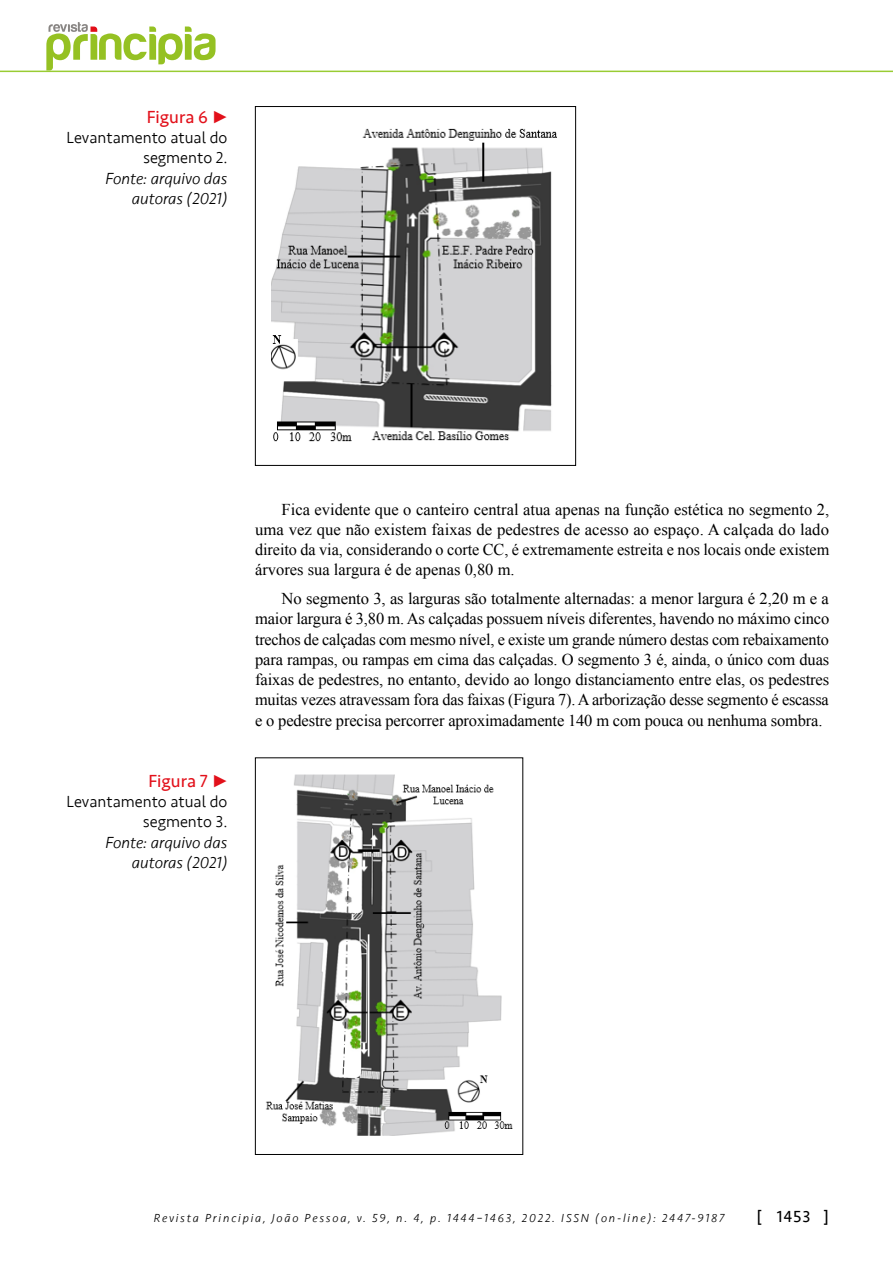
<style>
.page{position:relative;width:893px;height:1263px;background:#fff}
.page>*{position:absolute;margin:0;border:0;box-sizing:border-box;transform-origin:0 0}
.t1{font:18px "Seravek";color:#e2101a}
.t2{font:16.5px/20.2px "Times New Roman";letter-spacing:-.01em;color:#000;text-align:justify}
.t3{font:300 16.5px/20.2px "Seravek";color:#000;text-align:right}
.t4{font:italic 300 16.5px/20.2px "Seravek";color:#000;text-align:right}
.t5{font:16.5px "Seravek";color:#000}
.t6{font:italic 300 12px "Seravek";letter-spacing:.15em;color:#000}
</style>
<div class="page">
<hr style="left:0;top:71px;width:893px;height:1px;background:#9c3">
<img style="left:272px;top:128px;width:285px;height:314px">
<div style="left:255px;top:106px;width:321px;height:360px;border:1px solid #000"></div>
<img style="left:266px;top:774px;width:247px;height:362px">
<div style="left:255px;top:758px;width:268px;height:397px;border:1px solid #000"></div>
<svg style="left:46px;top:22px;width:170px;height:49px"></svg>
<p class="t1" style="left:147px;top:103px;width:82px">Figura 6 •</p>
<p class="t3" style="left:67px;top:128px;width:162px">Levantamento atual do segmento 2.</p>
<p class="t4" style="left:105px;top:168px;width:124px">Fonte: arquivo das autoras (2021)</p>
<p class="t1" style="left:148px;top:767px;width:81px">Figura 7 •</p>
<p class="t3" style="left:67px;top:792px;width:162px">Levantamento atual do segmento 3.</p>
<p class="t4" style="left:105px;top:832px;width:124px">Fonte: arquivo das autoras (2021)</p>
<p class="t2" style="left:255px;top:499px;width:576px;text-indent:26px">Fica evidente que o canteiro central atua apenas na função estética no segmento 2, uma vez que não existem faixas de pedestres de acesso ao espaço. A calçada do lado direito da via, considerando o corte CC, é extremamente estreita e nos locais onde existem árvores sua largura é de apenas 0,80 m.</p>
<p class="t2" style="left:255px;top:588px;width:576px;text-indent:26px">No segmento 3, as larguras são totalmente alternadas: a menor largura é 2,20 m e a maior largura é 3,80 m. As calçadas possuem níveis diferentes, havendo no máximo cinco trechos de calçadas com mesmo nível, e existe um grande número destas com rebaixamento para rampas, ou rampas em cima das calçadas. O segmento 3 é, ainda, o único com duas faixas de pedestres, no entanto, devido ao longo distanciamento entre elas, os pedestres muitas vezes atravessam fora das faixas (Figura 7). A arborização desse segmento é escassa e o pedestre precisa percorrer aproximadamente 140 m com pouca ou nenhuma sombra.</p>
<p class="t6" style="left:154px;top:1211px;width:572px">Revista Principia, João Pessoa, v. 59, n. 4, p. 1444–1463, 2022. ISSN (on-line): 2447-9187</p>
<p class="t5" style="left:756px;top:1204px;width:74px">[ 1453 ]</p>
</div>
